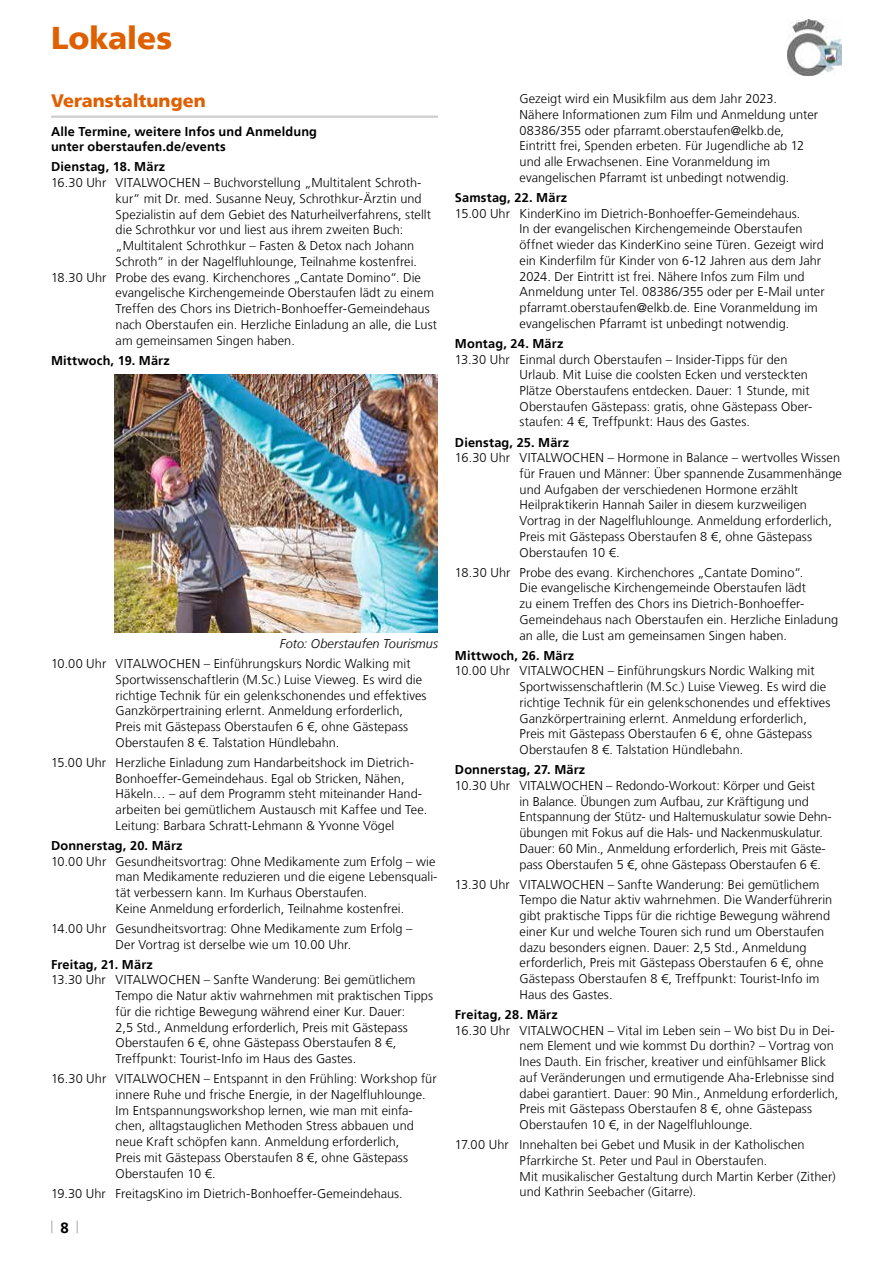
<style>
.page{position:relative;width:893px;height:1263px;background:#fff}
.page>*{position:absolute;margin:0;border:0;box-sizing:border-box;transform-origin:0 0}
.t1{font:900 31.5px "Frutiger LT";letter-spacing:-.005em;color:#df6000}
.t2{font:900 18px "Frutiger LT";color:#df6000}
.t3{font:700 15px "Frutiger LT";color:#000}
.t4{font:300 12.75px/15.8px "Frutiger LT";letter-spacing:.005em;color:#000}
.t5{font:700 12.75px/15.8px "Frutiger LT";letter-spacing:.01em;color:#000}
.t6{font:italic 300 12.75px "Frutiger LT";letter-spacing:.005em;color:#000}
</style>
<div class="page">
<svg style="left:51px;top:1220px;width:2px;height:13px"></svg>
<svg style="left:77px;top:1220px;width:1px;height:13px"></svg>
<img style="left:788px;top:20px;width:54px;height:55px">
<hr style="left:51px;top:116px;width:387px;height:2px;background:#cecfcf">
<img style="left:115px;top:374px;width:323px;height:258px">
<h1 class="t1" style="left:51px;top:19px;width:123px">Lokales</h1>
<h2 class="t2" style="left:51px;top:90px;width:156px">Veranstaltungen</h2>
<p class="t5" style="left:51px;top:123px;width:268px">Alle Termine, weitere Infos und Anmeldung unter oberstaufen.de/events</p>
<p class="t5" style="left:51px;top:159px;width:116px">Dienstag, 18. März</p>
<p class="t4" style="left:51px;top:175px;width:372px">16.30 Uhr VITALWOCHEN – Buchvorstellung „Multitalent Schroth-</p>
<p class="t4" style="left:116px;top:191px;width:308px">kur“ mit Dr. med. Susanne Neuy, Schrothkur-Ärztin und</p>
<p class="t4" style="left:116px;top:206px;width:317px">Spezialistin auf dem Gebiet des Naturheilverfahrens, stellt</p>
<p class="t4" style="left:116px;top:222px;width:289px">die Schrothkur vor und liest aus ihrem zweiten Buch:</p>
<p class="t4" style="left:116px;top:238px;width:300px">„Multitalent Schrothkur – Fasten &amp; Detox nach Johann</p>
<p class="t4" style="left:116px;top:254px;width:303px">Schroth“ in der Nagelfluhlounge, Teilnahme kostenfrei.</p>
<p class="t4" style="left:51px;top:269px;width:371px">18.30 Uhr Probe des evang. Kirchenchores „Cantate Domino“. Die</p>
<p class="t4" style="left:116px;top:285px;width:320px">evangelische Kirchengemeinde Oberstaufen lädt zu einem</p>
<p class="t4" style="left:116px;top:301px;width:315px">Treffen des Chors ins Dietrich-Bonhoeffer-Gemeindehaus</p>
<p class="t4" style="left:116px;top:317px;width:323px">nach Oberstaufen ein. Herzliche Einladung an alle, die Lust</p>
<p class="t4" style="left:116px;top:332px;width:181px">am gemeinsamen Singen haben.</p>
<p class="t5" style="left:51px;top:352px;width:120px">Mittwoch, 19. März</p>
<p class="t6" style="left:280px;top:636px;width:160px">Foto: Oberstaufen Tourismus</p>
<p class="t4" style="left:116px;top:656px;width:312px;text-indent:-65px">10.00 Uhr VITALWOCHEN – Einführungskurs Nordic Walking mit Sportwissenschaftlerin (M.Sc.) Luise Vieweg. Es wird die richtige Technik für ein gelenkschonendes und effektives Ganzkörpertraining erlernt. Anmeldung erforderlich, Preis mit Gästepass Oberstaufen 6 €, ohne Gästepass Oberstaufen 8 €. Talstation Hündlebahn.</p>
<p class="t4" style="left:116px;top:755px;width:313px;text-indent:-65px">15.00 Uhr Herzliche Einladung zum Handarbeitshock im Dietrich-Bonhoeffer-Gemeindehaus. Egal ob Stricken, Nähen, Häkeln… – auf dem Programm steht miteinander Hand&shy;arbeiten bei gemütlichem Austausch mit Kaffee und Tee.<br>Leitung: Barbara Schratt-Lehmann &amp; Yvonne Vögel</p>
<p class="t5" style="left:51px;top:837px;width:133px">Donnerstag, 20. März</p>
<p class="t4" style="left:116px;top:853px;width:323px;text-indent:-65px">10.00 Uhr Gesundheitsvortrag: Ohne Medikamente zum Erfolg – wie man Medikamente reduzieren und die eigene Lebensquali&shy;tät verbessern kann. Im Kurhaus Oberstaufen.<br>Keine Anmeldung erforderlich, Teilnahme kostenfrei.</p>
<p class="t4" style="left:51px;top:921px;width:363px;text-align:center">14.00 Uhr Gesundheitsvortrag: Ohne Medikamente zum Erfolg –<br>Der Vortrag ist derselbe wie um 10.00 Uhr.</p>
<p class="t5" style="left:51px;top:956px;width:103px">Freitag, 21. März</p>
<p class="t4" style="left:116px;top:972px;width:319px;text-indent:-65px">13.30 Uhr VITALWOCHEN – Sanfte Wanderung: Bei gemütlichem Tempo die Natur aktiv wahrnehmen mit praktischen Tipps für die richtige Bewegung während einer Kur. Dauer:<br>2,5 Std., Anmeldung erforderlich, Preis mit Gästepass Oberstaufen 6 €, ohne Gästepass Oberstaufen 8 €, Treffpunkt: Tourist-Info im Haus des Gastes.</p>
<p class="t4" style="left:116px;top:1071px;width:322px;text-indent:-65px">16.30 Uhr VITALWOCHEN – Entspannt in den Frühling: Workshop für innere Ruhe und frische Energie, in der Nagelfluhlounge.<br>Im Entspannungsworkshop lernen, wie man mit einfa&shy;chen, alltagstauglichen Methoden Stress abbauen und neue Kraft schöpfen kann. Anmeldung erforderlich,<br>Preis mit Gästepass Oberstaufen 8 €, ohne Gästepass Oberstaufen 10 €.</p>
<p class="t4" style="left:51px;top:1185px;width:353px">19.30 Uhr FreitagsKino im Dietrich-Bonhoeffer-Gemeindehaus.</p>
<p class="t3" style="left:60px;top:1218px;width:10px">8</p>
<p class="t4" style="left:520px;top:91px;width:300px">Gezeigt wird ein Musikfilm aus dem Jahr 2023.<br>Nähere Informationen zum Film und Anmeldung unter 08386/355 oder pfarramt.oberstaufen@elkb.de, Eintritt frei, Spenden erbeten. Für Jugendliche ab 12 und alle Erwachsenen. Eine Voranmeldung im evangelischen Pfarramt ist unbedingt notwendig.</p>
<p class="t5" style="left:455px;top:189px;width:114px">Samstag, 22. März</p>
<p class="t4" style="left:520px;top:205px;width:307px;text-indent:-65px">15.00 Uhr KinderKino im Dietrich-Bonhoeffer-Gemeindehaus.<br>In der evangelischen Kirchengemeinde Oberstaufen öffnet wieder das KinderKino seine Türen. Gezeigt wird ein Kinderfilm für Kinder von 6-12 Jahren aus dem Jahr 2024. Der Eintritt ist frei. Nähere Infos zum Film und Anmeldung unter Tel. 08386/355 oder per E-Mail unter pfarramt.oberstaufen@elkb.de. Eine Voranmeldung im evangelischen Pfarramt ist unbedingt notwendig.</p>
<p class="t5" style="left:455px;top:335px;width:110px">Montag, 24. März</p>
<p class="t4" style="left:520px;top:351px;width:294px;text-indent:-65px">13.30 Uhr Einmal durch Oberstaufen – Insider-Tipps für den Urlaub. Mit Luise die coolsten Ecken und versteckten Plätze Oberstaufens entdecken. Dauer: 1 Stunde, mit Oberstaufen Gästepass: gratis, ohne Gästepass Ober&shy;staufen: 4 €, Treffpunkt: Haus des Gastes.</p>
<p class="t5" style="left:455px;top:434px;width:116px">Dienstag, 25. März</p>
<p class="t4" style="left:520px;top:450px;width:324px;text-indent:-65px">16.30 Uhr VITALWOCHEN – Hormone in Balance – wertvolles Wissen für Frauen und Männer: Über spannende Zusammenhänge und Aufgaben der verschiedenen Hormone erzählt Heilpraktikerin Hannah Sailer in diesem kurzweiligen Vortrag in der Nagelfluhlounge. Anmeldung erforderlich, Preis mit Gästepass Oberstaufen 8 €, ohne Gästepass Oberstaufen 10 €.</p>
<p class="t4" style="left:520px;top:565px;width:320px;text-indent:-65px">18.30 Uhr Probe des evang. Kirchenchores „Cantate Domino“.<br>Die evangelische Kirchengemeinde Oberstaufen lädt<br>zu einem Treffen des Chors ins Dietrich-Bonhoeffer-Gemeindehaus nach Oberstaufen ein. Herzliche Einladung an alle, die Lust am gemeinsamen Singen haben.</p>
<p class="t5" style="left:455px;top:647px;width:121px">Mittwoch, 26. März</p>
<p class="t4" style="left:520px;top:663px;width:312px;text-indent:-65px">10.00 Uhr VITALWOCHEN – Einführungskurs Nordic Walking mit Sportwissenschaftlerin (M.Sc.) Luise Vieweg. Es wird die richtige Technik für ein gelenkschonendes und effektives Ganzkörpertraining erlernt. Anmeldung erforderlich, Preis mit Gästepass Oberstaufen 6 €, ohne Gästepass Oberstaufen 8 €. Talstation Hündlebahn.</p>
<p class="t5" style="left:455px;top:762px;width:132px">Donnerstag, 27. März</p>
<p class="t4" style="left:520px;top:778px;width:314px;text-indent:-65px">10.30 Uhr VITALWOCHEN – Redondo-Workout: Körper und Geist<br>in Balance. Übungen zum Aufbau, zur Kräftigung und Entspannung der Stütz- und Haltemuskulatur sowie Dehn&shy;übungen mit Fokus auf die Hals- und Nackenmuskulatur.<br>Dauer: 60 Min., Anmeldung erforderlich, Preis mit Gäste&shy;pass Oberstaufen 5 €, ohne Gästepass Oberstaufen 6 €.</p>
<p class="t4" style="left:520px;top:877px;width:314px;text-indent:-65px">13.30 Uhr VITALWOCHEN – Sanfte Wanderung: Bei gemütlichem Tempo die Natur aktiv wahrnehmen. Die Wanderführerin gibt praktische Tipps für die richtige Bewegung während einer Kur und welche Touren sich rund um Oberstaufen dazu besonders eignen. Dauer: 2,5 Std., Anmeldung erforderlich, Preis mit Gästepass Oberstaufen 6 €, ohne Gästepass Oberstaufen 8 €, Treffpunkt: Tourist-Info im Haus des Gastes.</p>
<p class="t5" style="left:455px;top:1007px;width:104px">Freitag, 28. März</p>
<p class="t4" style="left:520px;top:1023px;width:320px;text-indent:-65px">16.30 Uhr VITALWOCHEN – Vital im Leben sein – Wo bist Du in Dei&shy;nem Element und wie kommst Du dorthin? – Vortrag von Ines Dauth. Ein frischer, kreativer und einfühlsamer Blick auf Veränderungen und ermutigende Aha-Erlebnisse sind dabei garantiert. Dauer: 90 Min., Anmeldung erforderlich, Preis mit Gästepass Oberstaufen 8 €, ohne Gästepass Oberstaufen 10 €, in der Nagelfluhlounge.</p>
<p class="t4" style="left:520px;top:1137px;width:318px;text-indent:-65px">17.00 Uhr Innehalten bei Gebet und Musik in der Katholischen Pfarrkirche St. Peter und Paul in Oberstaufen.<br>Mit musikalischer Gestaltung durch Martin Kerber (Zither) und Kathrin Seebacher (Gitarre).</p>
</div>
